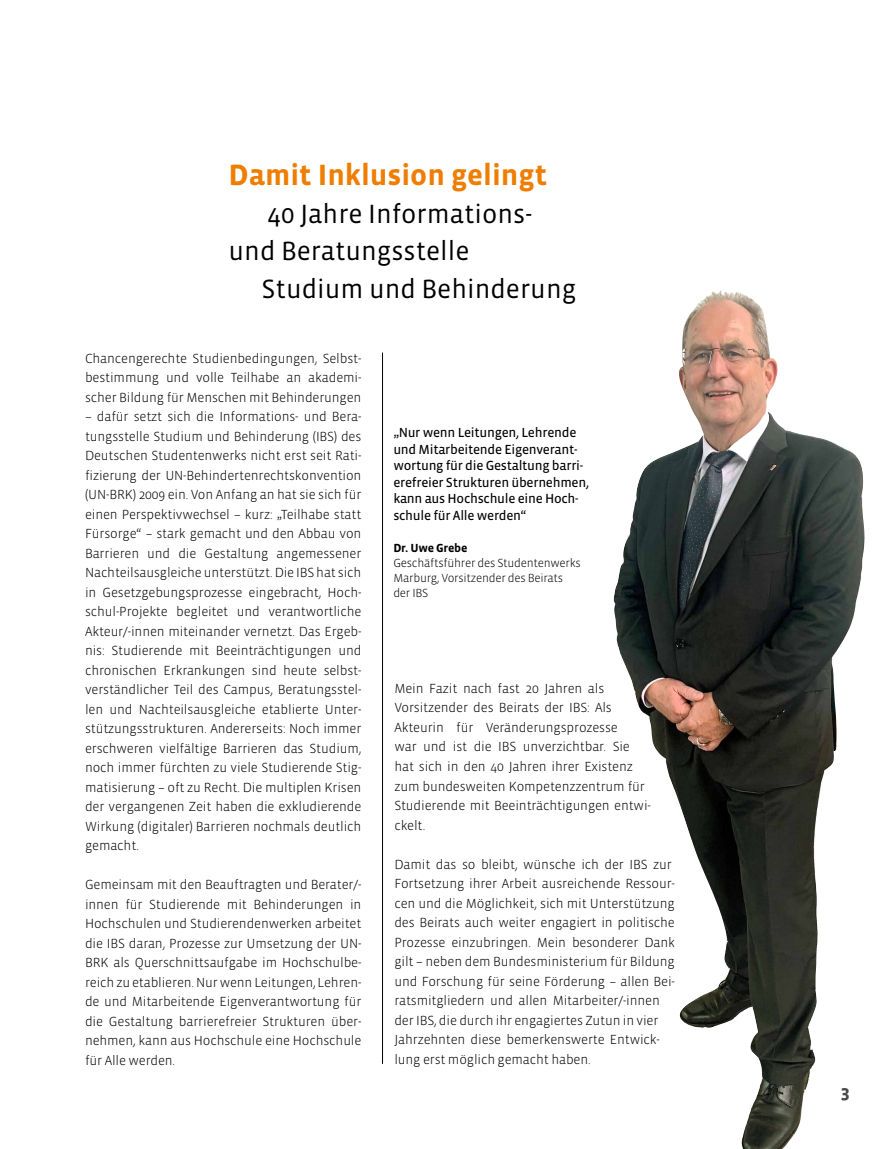
<style>
.page{position:relative;width:893px;height:1149px;background:#fff}
.page>*{position:absolute;margin:0;border:0;box-sizing:border-box;transform-origin:0 0}
.t1{font:700 30px "Vista Sans OTCE";color:#ef7d00}
.t2{font:27px/37.5px "Vista Sans OTCE";color:#000}
.t3{font:700 18px "Vista Sans OTCE";color:#4a4a49}
.t4{font:300 13.5px/19.5px "Vista Sans OTCE";letter-spacing:-.01em;color:#000;text-align:justify}
.t5{font:13.5px/16.5px "Vista Sans OTCE";letter-spacing:-.02em;color:#000}
.t6{font:300 12px/15px "Vista Sans OTCE";letter-spacing:-.02em;color:#000}
.t7{font:700 12px "Vista Sans OTCE";letter-spacing:-.02em;color:#000}
</style>
<div class="page">
<hr style="left:382px;top:352px;width:1px;height:711px;background:#000">
<img style="left:614px;top:290px;width:251px;height:858px">
<h1 class="t1" style="left:229px;top:158px;width:320px">Damit Inklusion gelingt</h1>
<h2 class="t2" style="left:229px;top:194px;width:305px;text-indent:39px">40 Jahre Informations&shy;und Beratungsstelle</h2>
<h2 class="t2" style="left:262px;top:269px;width:316px">Studium und Behinderung</h2>
<p class="t4" style="left:85px;top:348px;width:278px">Chancengerechte Studienbedingungen, Selbst&shy;bestimmung und volle Teilhabe an akademi&shy;scher Bildung für Menschen mit Behinderungen</p>
<p class="t4" style="left:85px;top:406px;width:278px">– dafür setzt sich die Informations- und Bera&shy;tungsstelle Studium und Behinderung (IBS) des Deutschen Studentenwerks nicht erst seit Rati&shy;fizierung der UN-Behindertenrechtskonvention (UN-BRK) 2009 ein. Von Anfang an hat sie sich für einen Perspektivwechsel – kurz: „Teilhabe statt Fürsorge“ – stark gemacht und den Abbau von Barrieren und die Gestaltung angemessener Nachteilsausgleiche unterstützt. Die IBS hat sich in Gesetzgebungsprozesse eingebracht, Hoch&shy;schul-Projekte begleitet und verantwortliche Akteur/-innen miteinander vernetzt. Das Ergeb&shy;nis: Studierende mit Beeinträchtigungen und chronischen Erkrankungen sind heute selbst&shy;verständlicher Teil des Campus, Beratungsstel&shy;len und Nachteilsausgleiche etablierte Unter&shy;stützungsstrukturen. Andererseits: Noch immer erschweren vielfältige Barrieren das Studium, noch immer fürchten zu viele Studierende Stig&shy;matisierung – oft zu Recht. Die multiplen Krisen der vergangenen Zeit haben die exkludierende Wirkung (digitaler) Barrieren nochmals deutlich gemacht.</p>
<p class="t4" style="left:85px;top:874px;width:278px">Gemeinsam mit den Beauftragten und Berater/- innen für Studierende mit Behinderungen in Hochschulen und Studierendenwerken arbeitet die IBS daran, Prozesse zur Umsetzung der UN-BRK als Querschnittsaufgabe im Hochschulbe&shy;reich zu etablieren. Nur wenn Leitungen, Lehren&shy;de und Mitarbeitende Eigenverantwortung für die Gestaltung barrierefreier Strukturen über&shy;nehmen, kann aus Hochschule eine Hochschule für Alle werden.</p>
<p class="t5" style="left:393px;top:424px;width:197px">„Nur wenn Leitungen, Lehrende und Mitarbeitende Eigenverant&shy;wortung für die Gestaltung barri&shy;erefreier Strukturen übernehmen, kann aus Hochschule eine Hoch&shy;schule für Alle werden“</p>
<p class="t7" style="left:393px;top:540px;width:76px">Dr. Uwe Grebe</p>
<p class="t6" style="left:393px;top:555px;width:189px">Geschäftsführer des Studentenwerks<br>Marburg, Vorsitzender des Beirats der IBS</p>
<p class="t4" style="left:394px;top:678px;width:258px;text-align:left">Mein Fazit nach fast 20 Jahren als Vorsitzender des Beirats der IBS: Als Akteurin für Veränderungsprozesse<br>war und ist die IBS unverzichtbar. Sie hat sich in den 40 Jahren ihrer Existenz zum bundesweiten Kompetenzzentrum für Studierende mit Beeinträchtigungen entwi&shy;ckelt.</p>
<p class="t4" style="left:394px;top:853px;width:282px;text-align:left">Damit das so bleibt, wünsche ich der IBS zur Fortsetzung ihrer Arbeit ausreichende Ressour&shy;cen und die Möglichkeit, sich mit Unterstützung des Beirats auch weiter engagiert in politische Prozesse einzubringen. Mein besonderer Dank gilt – neben dem Bundesministerium für Bildung und Forschung für seine Förderung – allen Bei&shy;ratsmitgliedern und allen Mitarbeiter/-innen der IBS, die durch ihr engagiertes Zutun in vier Jahrzehnten diese bemerkenswerte Entwick&shy;lung erst möglich gemacht haben.</p>
<h3 class="t3" style="left:841px;top:1081px;width:10px">3</h3>
</div>
